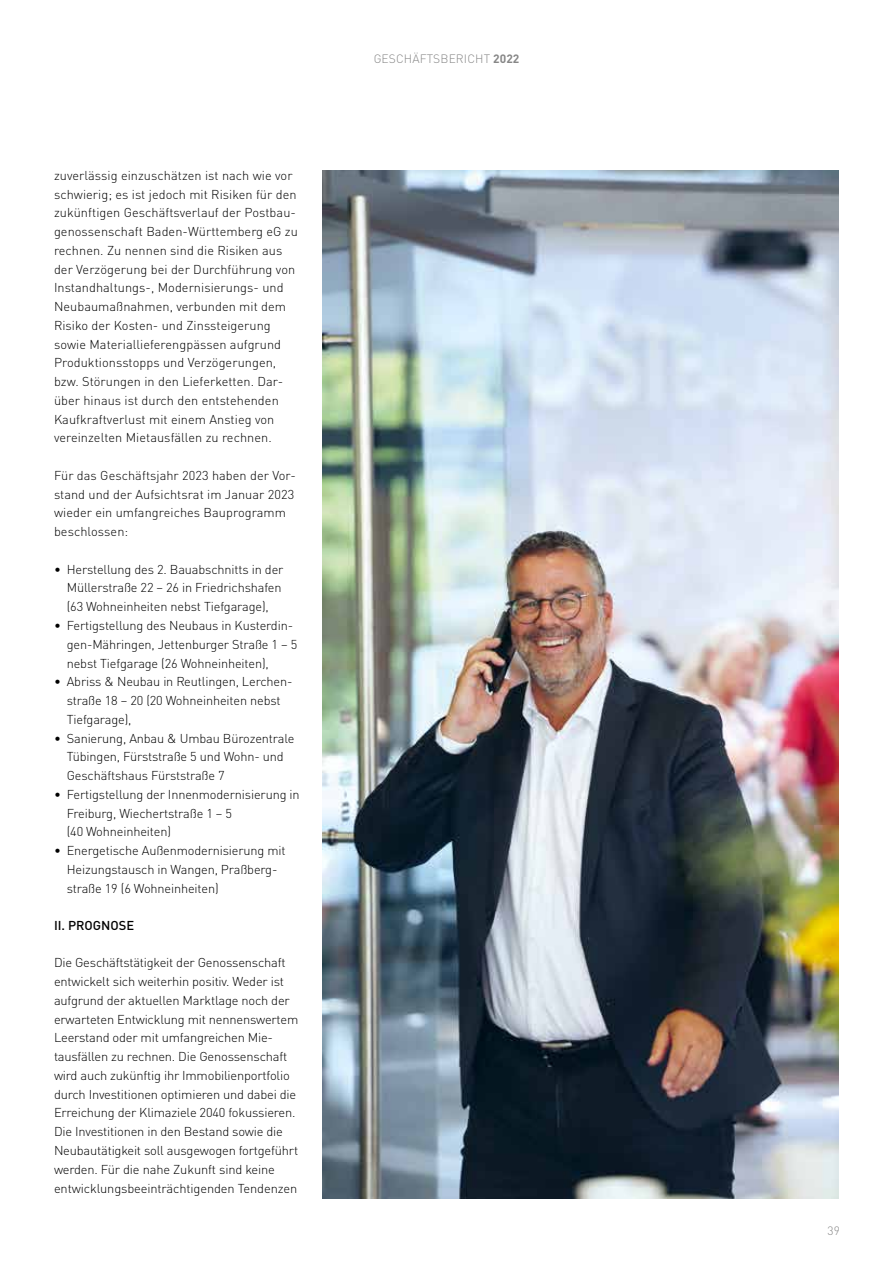
<style>
.page{position:relative;width:893px;height:1263px;background:#fff}
.page>*{position:absolute;margin:0;border:0;box-sizing:border-box;transform-origin:0 0}
.t1{font:300 12.75px/18.8px "DIN Pro";letter-spacing:-.01em;color:#000}
.t2{font:500 12.75px "DIN Pro";color:#000}
.t3{font:300 12px "DIN Pro";letter-spacing:.01em;color:#878787}
.s1{font-weight:700}
</style>
<div class="page">
<img style="left:323px;top:170px;width:516px;height:1029px">
<p class="t1" style="left:54px;top:165px;width:245px">zuverlässig einzuschätzen ist nach wie vor schwierig; es ist jedoch mit Risiken für den zukünftigen Geschäftsverlauf der Postbau&shy;genossenschaft Baden-Württemberg eG zu rechnen. Zu nennen sind die Risiken aus der Verzögerung bei der Durchführung von Instandhaltungs-, Modernisierungs- und Neubaumaßnahmen, verbunden mit dem Risiko der Kosten- und Zinssteigerung sowie Materiallieferengpässen aufgrund Produktionsstopps und Verzögerungen, bzw. Störungen in den Lieferketten. Dar&shy;über hinaus ist durch den entstehenden Kaufkraftverlust mit einem Anstieg von vereinzelten Mietausfällen zu rechnen.</p>
<p class="t1" style="left:54px;top:465px;width:243px">Für das Geschäftsjahr 2023 haben der Vor&shy;stand und der Aufsichtsrat im Januar 2023 wieder ein umfangreiches Bauprogramm beschlossen:</p>
<p class="t1" style="left:67px;top:559px;width:218px;text-indent:-13px">• Herstellung des 2. Bauabschnitts in der<br>Müllerstraße 22 – 26 in Friedrichshafen (63 Wohneinheiten nebst Tiefgarage),</p>
<p class="t1" style="left:67px;top:615px;width:232px;text-indent:-13px">• Fertigstellung des Neubaus in Kusterdin&shy;gen-Mähringen, Jettenburger Straße 1 – 5 nebst Tiefgarage (26 Wohneinheiten),</p>
<p class="t1" style="left:67px;top:671px;width:227px;text-indent:-13px">• Abriss &amp; Neubau in Reutlingen, Lerchen&shy;straße 18 – 20 (20 Wohneinheiten nebst<br>Tiefgarage),</p>
<p class="t1" style="left:67px;top:727px;width:229px;text-indent:-13px">• Sanierung, Anbau &amp; Umbau Bürozentrale<br>Tübingen, Fürststraße 5 und Wohn- und<br>Geschäftshaus Fürststraße 7</p>
<p class="t1" style="left:67px;top:784px;width:234px;text-indent:-13px">• Fertigstellung der Innenmodernisierung in<br>Freiburg, Wiechertstraße 1 – 5<br>(40 Wohneinheiten)</p>
<p class="t1" style="left:67px;top:840px;width:220px;text-indent:-13px">• Energetische Außenmodernisierung mit<br>Heizungstausch in Wangen, Praßberg&shy;straße 19 (6 Wohneinheiten)</p>
<p class="t2" style="left:54px;top:915px;width:82px">II. PROGNOSE</p>
<p class="t1" style="left:54px;top:952px;width:246px">Die Geschäftstätigkeit der Genossenschaft entwickelt sich weiterhin positiv. Weder ist aufgrund der aktuellen Marktlage noch der erwarteten Entwicklung mit nennenswertem Leerstand oder mit umfangreichen Mie&shy;tausfällen zu rechnen. Die Genossenschaft wird auch zukünftig ihr Immobilienportfolio durch Investitionen optimieren und dabei die Erreichung der Klimaziele 2040 fokussieren.<br>Die Investitionen in den Bestand sowie die Neubautätigkeit soll ausgewogen fortgeführt werden. Für die nahe Zukunft sind keine entwicklungsbeeinträchtigenden Tendenzen</p>
<p class="t3" style="left:374px;top:50px;width:147px">GESCHÄFTSBERICHT <span class="s1">2022</span></p>
<p class="t3" style="left:827px;top:1222px;width:14px">39</p>
</div>
